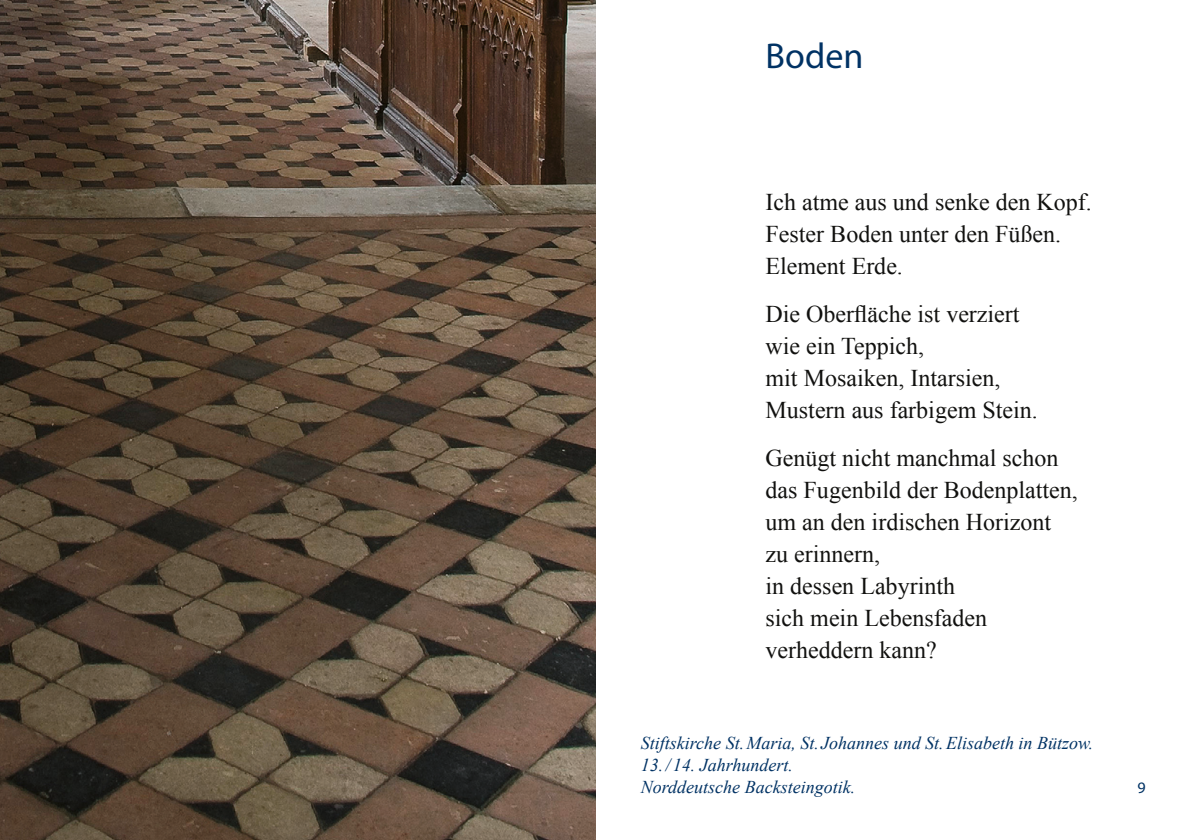
<style>
.page{position:relative;width:1191px;height:840px;background:#fff}
.page>*{position:absolute;margin:0;border:0;box-sizing:border-box;transform-origin:0 0}
.t1{font:36px "Myriad Pro";color:#003264}
.t2{font:24px/32px "Times New Roman";color:#11110f}
.t3{font:italic 18px/22px "Times New Roman";color:#003264}
.t4{font:16px "Myriad Pro";color:#003264}
</style>
<div class="page">
<img style="left:0;top:0;width:595px;height:839px">
<h1 class="t1" style="left:765px;top:34px;width:99px">Boden</h1>
<p class="t2" style="left:765px;top:185px;width:327px">Ich atme aus und senke den Kopf.<br>Fester Boden unter den Füßen.<br>Element Erde.</p>
<p class="t2" style="left:765px;top:297px;width:273px">Die Oberfläche ist verziert wie ein Teppich,<br>mit Mosaiken, Intarsien,<br>Mustern aus farbigem Stein.</p>
<p class="t2" style="left:765px;top:441px;width:313px">Genügt nicht manchmal schon das Fugenbild der Bodenplatten, um an den irdischen Horizont zu erinnern,<br>in dessen Labyrinth<br>sich mein Lebensfaden verheddern kann?</p>
<p class="t3" style="left:641px;top:731px;width:454px">Stiftskirche St.Maria, St. Johannes und St.Elisabeth in Bützow.<br>13./14. Jahrhundert.<br>Norddeutsche Backsteingotik.</p>
<p class="t4" style="left:1137px;top:777px;width:10px">9</p>
</div>
